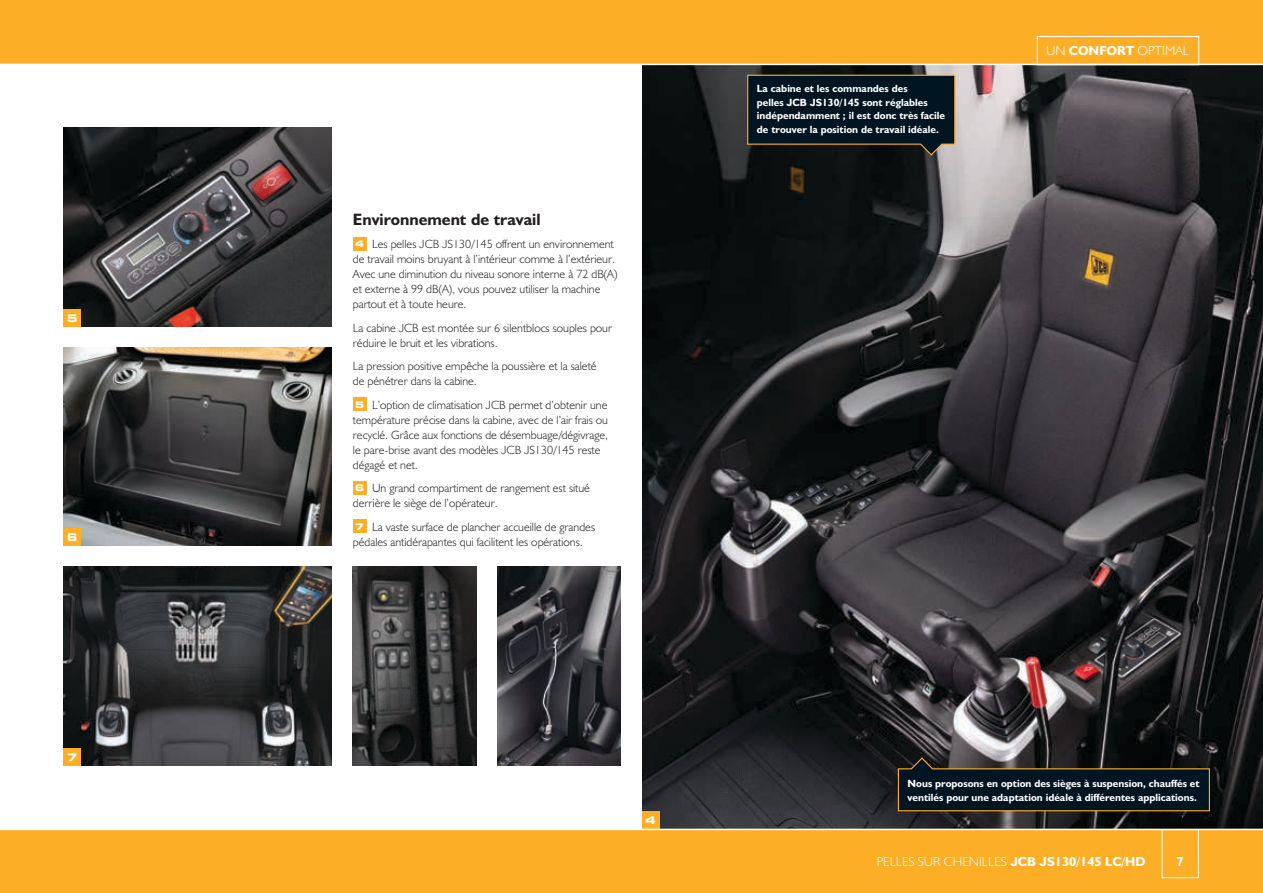
<style>
.page{position:relative;width:1263px;height:893px;background:#fff}
.page>*{position:absolute;margin:0;border:0;box-sizing:border-box;transform-origin:0 0}
.t1{font:16.5px "JCB Bold";color:#231f20}
.t2{font:13.2px "JCB Light";color:#fff}
.t3{font:13.2px "JCB Bold";color:#fff}
.t4{font:12px/15px "JCB Light";color:#231f20}
.t5{font:10.5px/13.5px "JCB Bold";color:#fff}
.t6{font:700 expanded 10.5px "Square 721 BT";color:#fff}
.s1{font-family:"Square 721 BT";font-weight:700;font-stretch:expanded;font-size:9.15px;color:#fff}
.s2{font-family:"JCB Bold"}
</style>
<div class="page">
<img style="left:642px;top:65px;width:621px;height:764px">
<div style="left:642px;top:812px;width:17px;height:17px;background:#fcaf26"></div>
<div style="left:0;top:829px;width:1263px;height:64px;background:#fcaf26"></div>
<hr style="left:0;top:829px;width:1263px;height:1px;background:#fff">
<div style="left:0;top:0;width:1263px;height:64px;background:#fcaf26"></div>
<div style="left:353px;top:237px;width:13px;height:13px;background:#fcaf26"></div>
<div style="left:353px;top:398px;width:13px;height:13px;background:#fcaf26"></div>
<div style="left:353px;top:481px;width:13px;height:13px;background:#fcaf26"></div>
<div style="left:353px;top:520px;width:13px;height:13px;background:#fcaf26"></div>
<img style="left:64px;top:347px;width:268px;height:199px">
<img style="left:353px;top:567px;width:123px;height:198px">
<img style="left:64px;top:567px;width:268px;height:198px">
<img style="left:497px;top:567px;width:124px;height:198px">
<div style="left:1037px;top:36px;width:162px;height:29px;border:1px solid #fff"></div>
<svg style="left:746px;top:74px;width:210px;height:82px;background:#0d1c22"></svg>
<svg style="left:897px;top:757px;width:313px;height:55px;background:#131f23"></svg>
<div style="left:64px;top:529px;width:17px;height:17px;background:#fcaf26"></div>
<div style="left:64px;top:748px;width:17px;height:17px;background:#fcaf26"></div>
<div style="left:1162px;top:829px;width:37px;height:49px;border:1px solid #fff"></div>
<img style="left:64px;top:128px;width:268px;height:198px">
<div style="left:64px;top:309px;width:17px;height:17px;background:#fcaf26"></div>
<p class="t6" style="left:67px;top:312px;width:12px">5</p>
<p class="t6" style="left:67px;top:531px;width:12px">6</p>
<p class="t6" style="left:67px;top:751px;width:12px">7</p>
<h1 class="t1" style="left:353px;top:209px;width:189px">Environnement de travail</h1>
<p class="t4" style="left:353px;top:237px;width:266px"><span class="s1">4</span> Les pelles JCB JS130/145 offrent un environnement de travail moins bruyant à l’intérieur comme à l’extérieur.<br>Avec une diminution du niveau sonore interne à 72 dB(A) et externe à 99 dB(A), vous pouvez utiliser la machine partout et à toute heure.</p>
<p class="t4" style="left:353px;top:320px;width:261px">La cabine JCB est montée sur 6 silentblocs souples pour réduire le bruit et les vibrations.</p>
<p class="t4" style="left:353px;top:359px;width:245px">La pression positive empêche la poussière et la saleté de pénétrer dans la cabine.</p>
<p class="t4" style="left:353px;top:397px;width:257px"><span class="s1">5</span> L’option de climatisation JCB permet d’obtenir une température précise dans la cabine, avec de l’air frais ou recyclé. Grâce aux fonctions de désembuage/dégivrage, le pare-brise avant des modèles JCB JS130/145 reste dégagé et net.</p>
<p class="t4" style="left:353px;top:481px;width:239px"><span class="s1">6</span> Un grand compartiment de rangement est situé derrière le siège de l’opérateur.</p>
<p class="t4" style="left:353px;top:519px;width:244px"><span class="s1">7</span> La vaste surface de plancher accueille de grandes pédales antidérapantes qui facilitent les opérations.</p>
<p class="t6" style="left:645px;top:814px;width:12px">4</p>
<p class="t5" style="left:757px;top:82px;width:190px">La cabine et les commandes des<br>pelles JCB JS130/145 sont réglables indépendamment ; il est donc très facile de trouver la position de travail idéale.</p>
<p class="t2" style="left:1046px;top:43px;width:145px">UN <span class="s2">CONFORT</span> OPTIMAL</p>
<p class="t5" style="left:908px;top:777px;width:294px">Nous proposons en option des sièges à suspension, chauffés et ventilés pour une adaptation idéale à différentes applications.</p>
<p class="t2" style="left:877px;top:853px;width:270px">PELLES SUR CHENILLES <span class="s2">JCB JS130/145 LC/HD</span></p>
<p class="t3" style="left:1176px;top:853px;width:9px">7</p>
</div>
